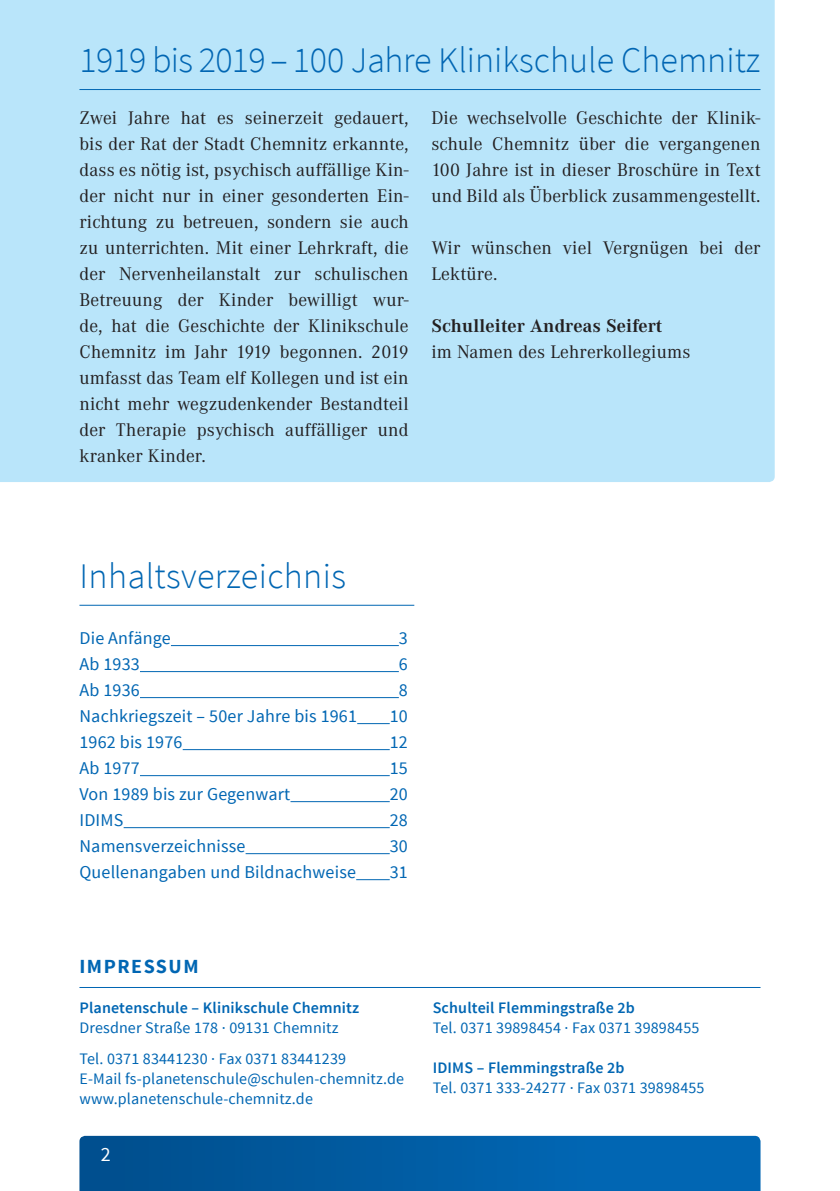
<style>
.page{position:relative;width:840px;height:1191px;background:#fff}
.page>*{position:absolute;margin:0;border:0;box-sizing:border-box;transform-origin:0 0}
.t1{font:300 36px "Source Sans Pro";color:#0166b3}
.t2{font:700 20px "Source Sans Pro";letter-spacing:.075em;color:#0166b3}
.t3{font:20px "Source Sans Pro";color:#fff}
.t4{font:19px/26px "Corporate A";letter-spacing:.01em;color:#231f20;text-align:justify}
.t5{font:700 19px "Corporate A";letter-spacing:.01em;color:#231f20}
.t6{font:18px "Source Sans Pro";letter-spacing:.01em;color:#0166b3}
.t7{font:16px/31.4px "Source Sans Pro";letter-spacing:.01em;color:#0166b3}
.t8{font:600 16px "Source Sans Pro";letter-spacing:.01em;color:#0166b3}
</style>
<div class="page">
<svg style="left:79px;top:1135px;width:681px;height:56px;background:#055fa5"></svg>
<div style="left:0;top:0;width:774px;height:482px;background:#b9e5fa"></div>
<hr style="left:79px;top:89px;width:681px;height:1px;background:#0166b3">
<hr style="left:171px;top:645px;width:227px;height:1px;background:#0166b3">
<hr style="left:140px;top:671px;width:258px;height:1px;background:#0166b3">
<hr style="left:140px;top:697px;width:258px;height:1px;background:#0166b3">
<hr style="left:357px;top:723px;width:32px;height:1px;background:#0166b3">
<hr style="left:183px;top:749px;width:206px;height:1px;background:#0166b3">
<hr style="left:140px;top:775px;width:249px;height:1px;background:#0166b3">
<hr style="left:290px;top:801px;width:99px;height:1px;background:#0166b3">
<hr style="left:124px;top:827px;width:265px;height:1px;background:#0166b3">
<hr style="left:245px;top:853px;width:144px;height:1px;background:#0166b3">
<hr style="left:356px;top:879px;width:33px;height:1px;background:#0166b3">
<hr style="left:79px;top:605px;width:335px;height:1px;background:#0166b3">
<hr style="left:79px;top:987px;width:681px;height:1px;background:#0166b3">
<h1 class="t1" style="left:79px;top:39px;width:682px">1919 bis 2019 – 100 Jahre Klinikschule Chemnitz</h1>
<p class="t4" style="left:79px;top:105px;width:330px">Zwei Jahre hat es seinerzeit gedauert, bis der Rat der Stadt Chemnitz erkannte, dass es nötig ist, psychisch auffällige Kin&shy;der nicht nur in einer gesonderten Ein&shy;richtung zu betreuen, sondern sie auch zu unterrichten. Mit einer Lehrkraft, die der Nervenheilanstalt zur schulischen Betreuung der Kinder bewilligt wur&shy;de, hat die Geschichte der Klinikschule Chemnitz im Jahr 1919 begonnen. 2019 umfasst das Team elf Kollegen und ist ein nicht mehr wegzudenkender Bestandteil der Therapie psychisch auffälliger und kranker Kinder.</p>
<p class="t4" style="left:431px;top:105px;width:330px">Die wechselvolle Geschichte der Klinik&shy;schule Chemnitz über die vergangenen 100 Jahre ist in dieser Broschüre in Text und Bild als Überblick zusammengestellt.</p>
<p class="t4" style="left:431px;top:235px;width:330px">Wir wünschen viel Vergnügen bei der<br>Lektüre.</p>
<p class="t5" style="left:431px;top:315px;width:232px">Schulleiter Andreas Seifert</p>
<p class="t4" style="left:431px;top:339px;width:261px">im Namen des Lehrerkollegiums</p>
<h1 class="t1" style="left:79px;top:554px;width:268px">Inhaltsverzeichnis</h1>
<p class="t6" style="left:79px;top:627px;width:93px">Die Anfänge</p>
<p class="t6" style="left:398px;top:627px;width:10px">3</p>
<p class="t6" style="left:79px;top:653px;width:62px">Ab 1933</p>
<p class="t6" style="left:398px;top:653px;width:10px">6</p>
<p class="t6" style="left:79px;top:679px;width:62px">Ab 1936</p>
<p class="t6" style="left:398px;top:679px;width:10px">8</p>
<p class="t6" style="left:79px;top:705px;width:279px">Nachkriegszeit – 50er Jahre bis 1961</p>
<p class="t6" style="left:389px;top:705px;width:20px">10</p>
<p class="t6" style="left:79px;top:731px;width:104px">1962 bis 1976</p>
<p class="t6" style="left:389px;top:731px;width:20px">12</p>
<p class="t6" style="left:79px;top:757px;width:62px">Ab 1977</p>
<p class="t6" style="left:389px;top:757px;width:20px">15</p>
<p class="t6" style="left:79px;top:783px;width:212px">Von 1989 bis zur Gegenwart</p>
<p class="t6" style="left:389px;top:783px;width:20px">20</p>
<p class="t6" style="left:79px;top:809px;width:45px">IDIMS</p>
<p class="t6" style="left:389px;top:809px;width:20px">28</p>
<p class="t6" style="left:79px;top:835px;width:167px">Namensverzeichnisse</p>
<p class="t6" style="left:389px;top:835px;width:20px">30</p>
<p class="t6" style="left:79px;top:861px;width:278px">Quellenangaben und Bildnachweise</p>
<p class="t6" style="left:389px;top:861px;width:20px">31</p>
<p class="t2" style="left:79px;top:953px;width:121px">IMPRESSUM</p>
<p class="t8" style="left:79px;top:997px;width:281px">Planetenschule – Klinikschule Chemnitz</p>
<p class="t7" style="left:79px;top:1012px;width:268px">Dresdner Straße 178 · 09131 Chemnitz<br>Tel. 0371 83441230 · Fax 0371 83441239</p>
<p class="t7" style="left:79px;top:1069px;width:326px;line-height:20px">E-Mail fs-planetenschule@schulen-chemnitz.de www.planetenschule-chemnitz.de</p>
<p class="t3" style="left:101px;top:1141px;width:11px">2</p>
<p class="t8" style="left:432px;top:997px;width:203px">Schulteil Flemmingstraße 2b</p>
<p class="t7" style="left:432px;top:1012px;width:268px">Tel. 0371 39898454 · Fax 0371 39898455</p>
<p class="t8" style="left:432px;top:1057px;width:193px">IDIMS – Flemmingstraße 2b</p>
<p class="t7" style="left:432px;top:1072px;width:273px">Tel. 0371 333-24277 · Fax 0371 39898455</p>
</div>
